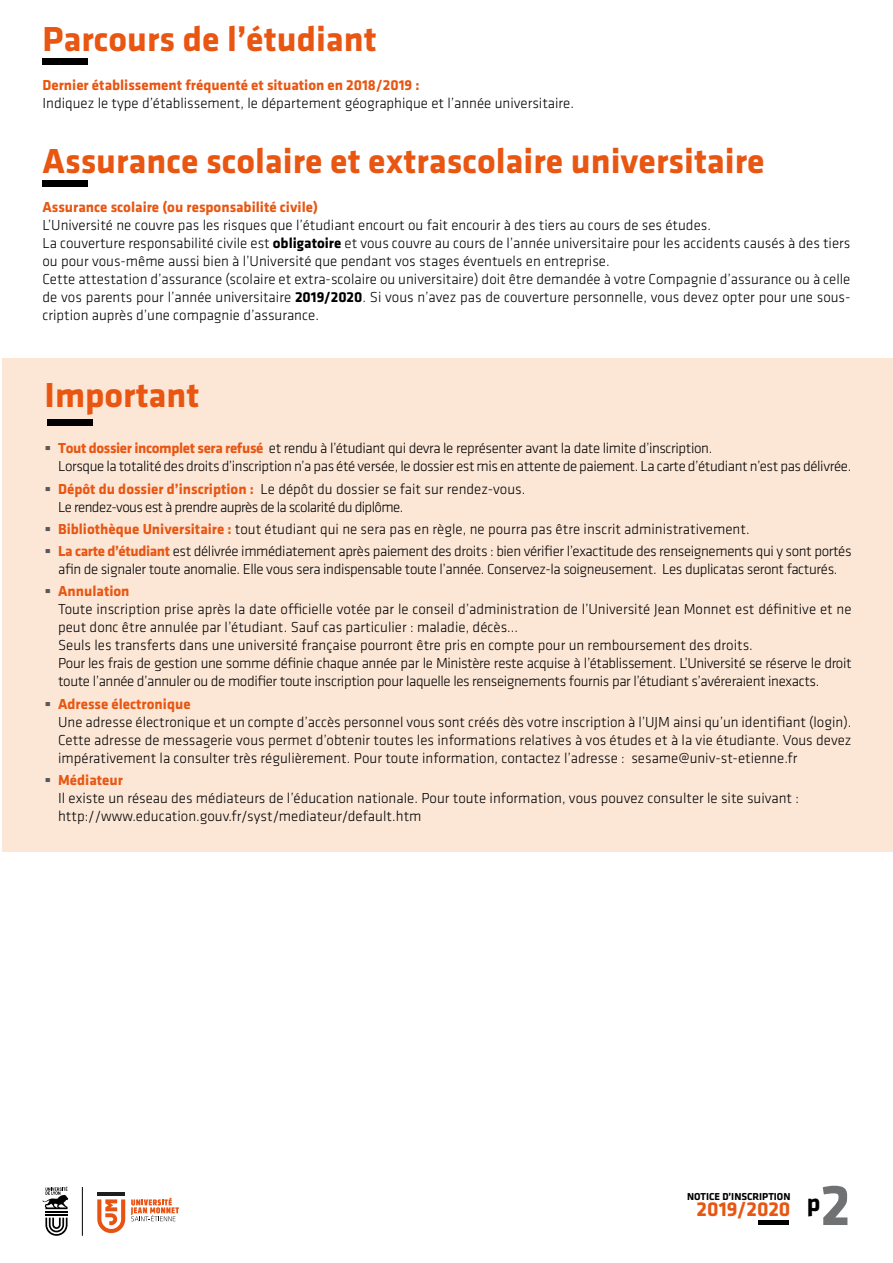
<style>
.page{position:relative;width:893px;height:1263px;background:#fff}
.page>*{position:absolute;margin:0;border:0;box-sizing:border-box;transform-origin:0 0}
.t1{font:700 59.85px "Klavika";color:#707172}
.t2{font:700 36px "Klavika";color:#e85612}
.t3{font:700 20.85px "Klavika";color:#e85612}
.t4{font:300 15px/18px "Klavika";color:#000}
.t5{font:300 15px/18px "Klavika";letter-spacing:-.025em;color:#000}
.t6{font:300 15px/18px "Klavika";letter-spacing:-.04em;color:#000}
.t7{font:700 15px "Klavika";color:#e85612}
.t8{font:700 10.5px "Klavika";color:#000}
.s1{font-weight:700}
.s2{color:#58585a}
.s3{font-weight:700;color:#e85612}
</style>
<div class="page">
<div style="left:2px;top:359px;width:891px;height:493px;background:#fce7d7"></div>
<svg style="left:45px;top:1218px;width:23px;height:18px"></svg>
<hr style="left:45px;top:1214px;width:23px;height:2px;background:#000">
<svg style="left:43px;top:1187px;width:25px;height:25px"></svg>
<hr style="left:82px;top:1187px;width:1px;height:49px;background:#000">
<svg style="left:97px;top:1192px;width:28px;height:3px"></svg>
<svg style="left:97px;top:1199px;width:28px;height:34px"></svg>
<svg style="left:131px;top:1198px;width:48px;height:23px"></svg>
<hr style="left:758px;top:1220px;width:31px;height:4px;background:#000">
<div style="left:43px;top:58px;width:45px;height:7px;background:#000"></div>
<div style="left:43px;top:180px;width:45px;height:6px;background:#000"></div>
<div style="left:47px;top:419px;width:46px;height:7px;background:#000"></div>
<h2 class="t2" style="left:43px;top:19px;width:336px">Parcours de l’étudiant</h2>
<p class="t7" style="left:43px;top:77px;width:378px">Dernier établissement fréquenté et situation en 2018/2019 :</p>
<p class="t4" style="left:43px;top:94px;width:533px">Indiquez le type d’établissement, le département géographique et l’année universitaire.</p>
<h2 class="t2" style="left:43px;top:141px;width:724px">Assurance scolaire et extrascolaire universitaire</h2>
<p class="t7" style="left:43px;top:199px;width:277px">Assurance scolaire (ou responsabilité civile)</p>
<p class="t4" style="left:43px;top:216px;width:809px">L’Université ne couvre pas les risques que l’étudiant encourt ou fait encourir à des tiers au cours de ses études.<br>La couverture responsabilité civile est <span class="s1">obligatoire</span> et vous couvre au cours de l’année universitaire pour les accidents causés à des tiers ou pour vous-même aussi bien à l’Université que pendant vos stages éventuels en entreprise.<br>Cette attestation d’assurance (scolaire et extra-scolaire ou universitaire) doit être demandée à votre Compagnie d’assurance ou à celle de vos parents pour l’année universitaire <span class="s1">2019/2020</span>. Si vous n’avez pas de couverture personnelle, vous devez opter pour une sous&shy;cription auprès d’une compagnie d’assurance.</p>
<h2 class="t2" style="left:45px;top:376px;width:156px">Important</h2>
<p class="t5" style="left:58px;top:440px;width:795px;text-indent:-14px"><span class="s2">▪</span> <span class="s3">Tout dossier incomplet sera refusé</span> et rendu à l’étudiant qui devra le représenter avant la date limite d’inscription.<br>Lorsque la totalité des droits d’inscription n’a pas été versée, le dossier est mis en attente de paiement. La carte d’étudiant n’est pas délivrée.</p>
<p class="t6" style="left:58px;top:480px;width:469px;text-indent:-14px"><span class="s2">▪</span> <span class="s3">Dépôt du dossier d’inscription :</span> Le dépôt du dossier se fait sur rendez-vous.<br>Le rendez-vous est à prendre auprès de la scolarité du diplôme.</p>
<p class="t4" style="left:45px;top:520px;width:707px"><span class="s2">▪</span> <span class="s3">Bibliothèque Universitaire :</span> tout étudiant qui ne sera pas en règle, ne pourra pas être inscrit administrativement.</p>
<p class="t5" style="left:45px;top:542px;width:808px;text-align:center"><span class="s2">▪</span> <span class="s3">La carte d’étudiant</span> est délivrée immédiatement après paiement des droits : bien vérifier l’exactitude des renseignements qui y sont portés afin de signaler toute anomalie. Elle vous sera indispensable toute l’année. Conservez-la soigneusement. Les duplicatas seront facturés.</p>
<p class="t4" style="left:58px;top:583px;width:795px;text-indent:-14px"><span class="s2">▪</span> <span class="s3">Annulation<br></span>Toute inscription prise après la date officielle votée par le conseil d’administration de l’Université Jean Monnet est définitive et ne peut donc être annulée par l’étudiant. Sauf cas particulier : maladie, décès...<br>Seuls les transferts dans une université française pourront être pris en compte pour un remboursement des droits.<br>Pour les frais de gestion une somme définie chaque année par le Ministère reste acquise à l’établissement. L’Université se réserve le droit toute l’année d’annuler ou de modifier toute inscription pour laquelle les renseignements fournis par l’étudiant s’avéreraient inexacts.</p>
<p class="t4" style="left:58px;top:695px;width:795px;text-indent:-14px"><span class="s2">▪</span> <span class="s3">Adresse électronique<br></span>Une adresse électronique et un compte d’accès personnel vous sont créés dès votre inscription à l’UJM ainsi qu’un identifiant (login).<br>Cette adresse de messagerie vous permet d’obtenir toutes les informations relatives à vos études et à la vie étudiante. Vous devez impérativement la consulter très régulièrement. Pour toute information, contactez l’adresse : sesame@univ-st-etienne.fr</p>
<p class="t4" style="left:58px;top:771px;width:742px;text-indent:-14px"><span class="s2">▪</span> <span class="s3">Médiateur<br></span>Il existe un réseau des médiateurs de l’éducation nationale. Pour toute information, vous pouvez consulter le site suivant : http://www.education.gouv.fr/syst/mediateur/default.htm</p>
<h1 class="t1" style="left:820px;top:1172px;width:32px">2</h1>
<p class="t8" style="left:687px;top:1191px;width:105px">NOTICE D’INSCRIPTION</p>
<h3 class="t3" style="left:697px;top:1197px;width:125px">2019/2020 <sup>p</sup></h3>
</div>
